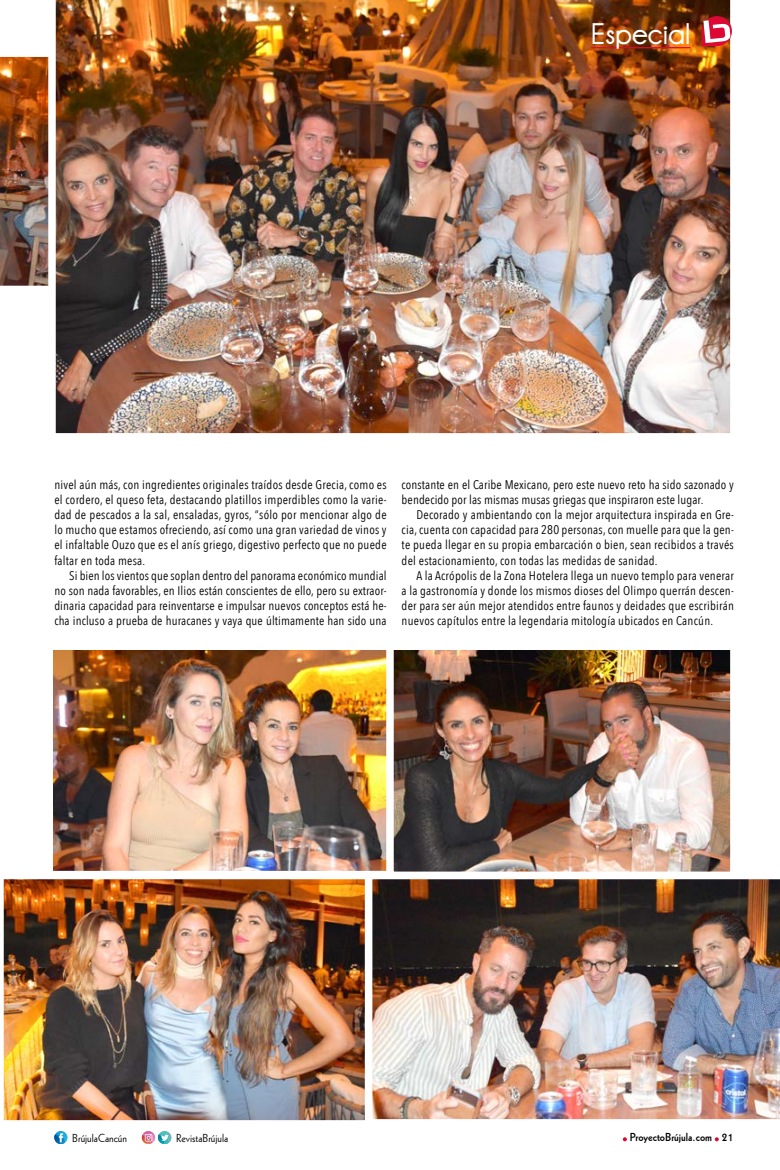
<style>
.page{position:relative;width:780px;height:1170px;background:#fff}
.page>*{position:absolute;margin:0;border:0;box-sizing:border-box;transform-origin:0 0}
.t1{font:700 30px "Champagne&Limousines";color:#fff}
.t2{font:12.5px/15px "Avenir Next Condensed";letter-spacing:.01em;color:#000;text-align:justify}
.t3{font:11.25px "Geometric 231 BT Roman C";color:#000}
.t4{font:11.25px "Geometric 231 BT Bold C";color:#000}
</style>
<div class="page">
<img style="left:0;top:56px;width:48px;height:230px">
<img style="left:4px;top:879px;width:361px;height:242px">
<img style="left:54px;top:651px;width:332px;height:218px">
<div style="left:45px;top:642px;width:350px;height:236px;border:8px solid #fff"></div>
<img style="left:395px;top:651px;width:333px;height:219px">
<div style="left:386px;top:642px;width:351px;height:237px;border:8px solid #fff"></div>
<svg style="left:3px;top:879px;width:1px;height:241px"></svg>
<img style="left:48px;top:0;width:683px;height:434px">
<img style="left:365px;top:871px;width:415px;height:249px">
<svg style="left:622px;top:1137px;width:5px;height:4px"></svg>
<svg style="left:714px;top:1137px;width:4px;height:4px"></svg>
<svg style="left:142px;top:1131px;width:29px;height:13px"></svg>
<svg style="left:54px;top:1131px;width:13px;height:12px"></svg>
<svg style="left:702px;top:16px;width:30px;height:30px"></svg>
<hr style="left:591px;top:47px;width:99px;height:1px;background:#dd0934">
<h1 class="t1" style="left:591px;top:17px;width:101px">Especial</h1>
<p class="t2" style="left:54px;top:477px;width:334px">nivel aún más, con ingredientes originales traídos desde Grecia, como es el cordero, el queso feta, destacando platillos imperdibles como la varie&shy;dad de pescados a la sal, ensaladas, gyros, “sólo por mencionar algo de lo mucho que estamos ofreciendo, así como una gran variedad de vinos y el infaltable Ouzo que es el anís griego, digestivo perfecto que no puede faltar en toda mesa.</p>
<p class="t2" style="left:54px;top:567px;width:334px;text-indent:15px">Si bien los vientos que soplan dentro del panorama económico mundial no son nada favorables, en Ilios están conscientes de ello, pero su extraor&shy;dinaria capacidad para reinventarse e impulsar nuevos conceptos está he&shy;cha incluso a prueba de huracanes y vaya que últimamente han sido una</p>
<p class="t2" style="left:401px;top:477px;width:334px">constante en el Caribe Mexicano, pero este nuevo reto ha sido sazonado y bendecido por las mismas musas griegas que inspiraron este lugar.</p>
<p class="t2" style="left:401px;top:507px;width:334px;text-indent:15px">Decorado y ambientando con la mejor arquitectura inspirada en Gre&shy;cia, cuenta con capacidad para 280 personas, con muelle para que la gen&shy;te pueda llegar en su propia embarcación o bien, sean recibidos a través del estacionamiento, con todas las medidas de sanidad.</p>
<p class="t2" style="left:401px;top:567px;width:334px;text-indent:15px">A la Acrópolis de la Zona Hotelera llega un nuevo templo para venerar a la gastronomía y donde los mismos dioses del Olimpo querrán descen&shy;der para ser aún mejor atendidos entre faunos y deidades que escribirán nuevos capítulos entre la legendaria mitología ubicados en Cancún.</p>
<p class="t3" style="left:72px;top:1130px;width:56px">BrújulaCancún</p>
<p class="t3" style="left:176px;top:1130px;width:54px">RevistaBrújula</p>
<p class="t4" style="left:630px;top:1129px;width:105px">ProyectoBrújula.com 21</p>
</div>
